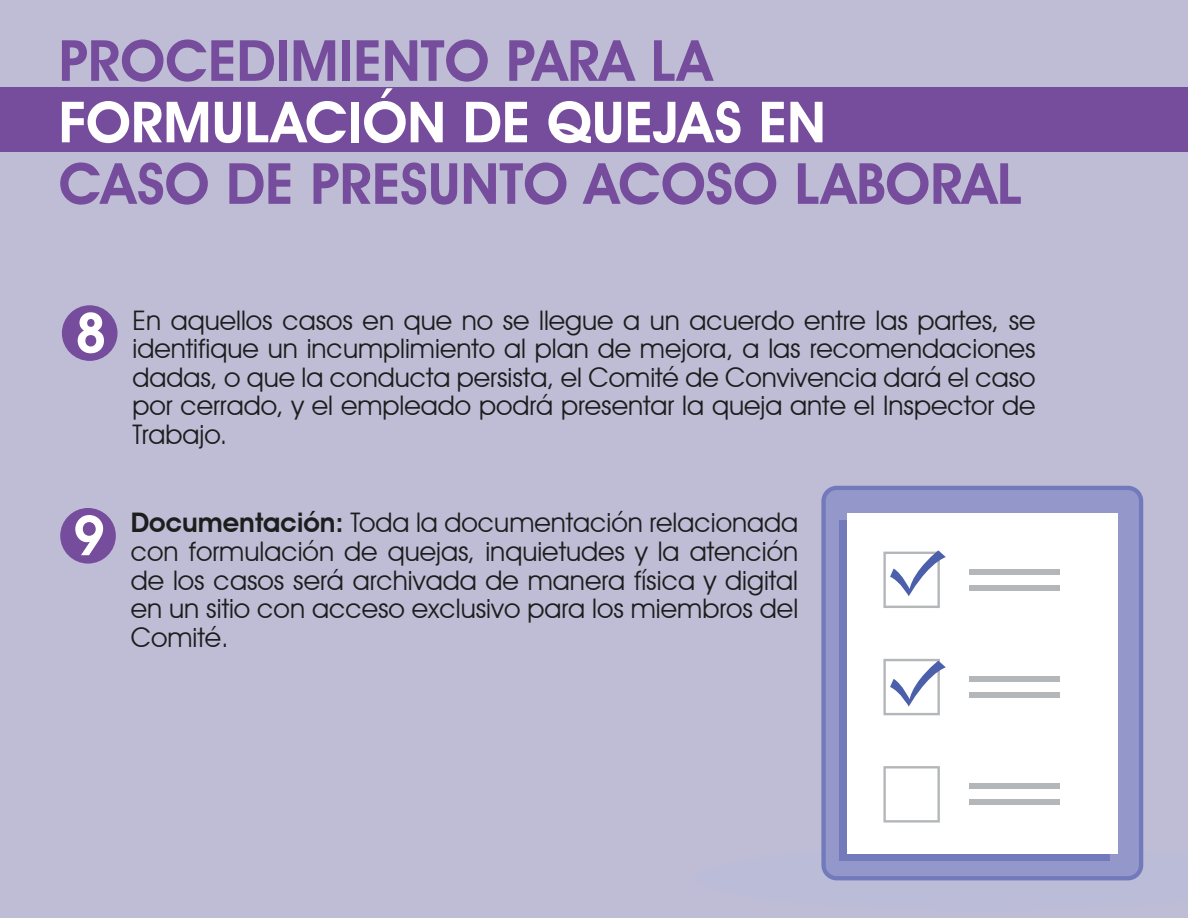
<style>
.page{position:relative;width:1188px;height:918px;background:#bfbdd5}
.page>*{position:absolute;margin:0;border:0;box-sizing:border-box;transform-origin:0 0}
.t1{font:600 57px "Avant Garde IT Cby BT";color:#764c9c}
.t2{font:600 57px "Avant Garde IT Cby BT";color:#fff}
.t3{font:27px/28.5px "Avant Garde IT Cby BT";color:#1a1f1e;text-align:justify}
.s1{font-weight:600;font-size:55.5px;color:#fff}
.s2{font-weight:600}
</style>
<div class="page">
<div style="left:0;top:88px;width:1188px;height:64px;background:#764c9c"></div>
<div style="left:62px;top:305px;width:55px;height:56px;background:#764c9c;border-radius:50%"></div>
<div style="left:60px;top:508px;width:56px;height:56px;background:#764c9c;border-radius:50%"></div>
<svg style="left:822px;top:846px;width:322px;height:35px"></svg>
<div style="left:821px;top:486px;width:322px;height:394px;background:#737abb;border-radius:15px"></div>
<div style="left:826px;top:490px;width:313px;height:386px;background:#9497ca;border-radius:11px"></div>
<div style="left:840px;top:521px;width:270px;height:340px;background:#737abb"></div>
<div style="left:847px;top:514px;width:270px;height:340px;background:#fff"></div>
<div style="left:970px;top:569px;width:90px;height:6px;background:#b4b7b9"></div>
<div style="left:970px;top:585px;width:90px;height:6px;background:#b4b7b9"></div>
<div style="left:970px;top:676px;width:90px;height:6px;background:#b4b7b9"></div>
<div style="left:970px;top:692px;width:90px;height:6px;background:#b4b7b9"></div>
<svg style="left:883px;top:766px;width:57px;height:57px"></svg>
<div style="left:970px;top:783px;width:90px;height:6px;background:#b4b7b9"></div>
<div style="left:970px;top:799px;width:90px;height:6px;background:#b4b7b9"></div>
<svg style="left:883px;top:550px;width:63px;height:58px"></svg>
<svg style="left:883px;top:659px;width:63px;height:56px"></svg>
<h1 class="t1" style="left:59px;top:26px;width:655px">PROCEDIMIENTO PARA LA</h1>
<h1 class="t2" style="left:59px;top:88px;width:769px">FORMULACIÓN DE QUEJAS EN</h1>
<h1 class="t1" style="left:59px;top:149px;width:965px">CASO DE PRESUNTO ACOSO LABORAL</h1>
<p class="t3" style="left:132px;top:306px;width:905px;text-indent:-58px"><span class="s1">8</span> En aquellos casos en que no se llegue a un acuerdo entre las partes, se identifique un incumplimiento al plan de mejora, a las recomendaciones dadas, o que la conducta persista, el Comité de Convivencia dará el caso por cerrado, y el empleado podrá presentar la queja ante el Inspector de Trabajo.</p>
<p class="t3" style="left:131px;top:508px;width:669px;text-indent:-58px"><span class="s1">9</span> <span class="s2">Documentación:</span> Toda la documentación relacionada con formulación de quejas, inquietudes y la atención de los casos será archivada de manera física y digital en un sitio con acceso exclusivo para los miembros del Comité.</p>
</div>
